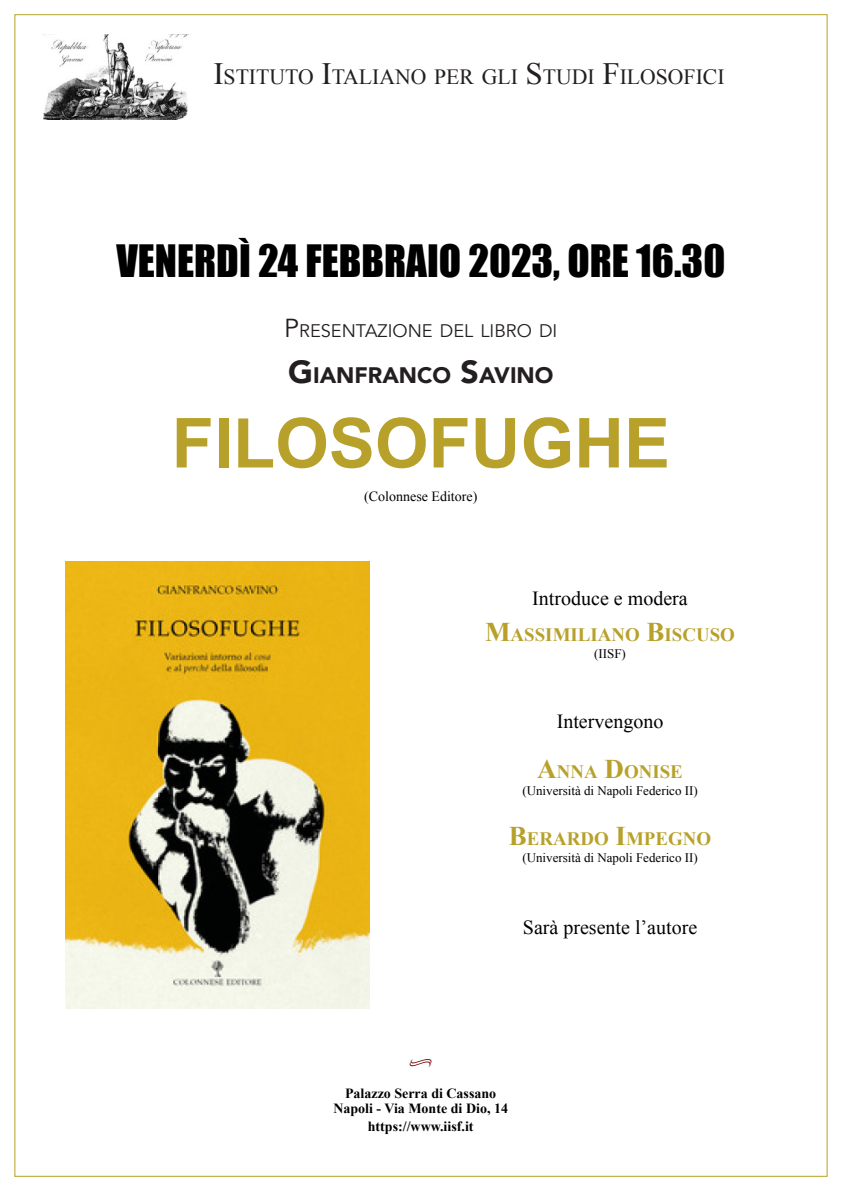
<style>
.page{position:relative;width:842px;height:1191px;background:#fff}
.page>*{position:absolute;margin:0;border:0;box-sizing:border-box;transform-origin:0 0}
.t1{font:700 69px "Arial";color:#b8a12b}
.t2{font:41px "Impact";color:#000}
.t3{font:900 22.4px "Avenir";color:#231f20}
.t4{font:21.7px "Times New Roman";color:#231f20}
.t5{font:20px "Times New Roman";color:#000}
.t6{font:700 18.9px "Times New Roman";color:#b8a12b}
.t7{font:18.2px "Avenir";color:#231f20}
.t8{font:14.9px "Minion Pro";color:#760405}
.t9{font:700 14px "Times New Roman";color:#000}
.t10{font:14px "Times New Roman";color:#000}
.t11{font:13px "Times New Roman";color:#000}
.s1{font-size:31px}
.s2{font-size:26px}
.s3{font-size:32px}
.s4{font-size:27px}
</style>
<div class="page">
<img style="left:44px;top:34px;width:145px;height:86px">
<img style="left:66px;top:561px;width:304px;height:447px">
<p class="t4" style="left:213px;top:62px;width:512px"><span class="s1">I</span>STITUTO <span class="s1">I</span>TALIANO PER GLI <span class="s1">S</span> TUDI <span class="s1">F</span>ILOSOFICI</p>
<p class="t2" style="left:116px;top:229px;width:610px">VENERDÌ 24 FEBBRAIO 2023, ORE 16.30</p>
<p class="t7" style="left:284px;top:320px;width:275px"><span class="s2">P</span>RESENTAZIONE DEL LIBRO DI</p>
<p class="t3" style="left:288px;top:356px;width:267px"><span class="s3">G</span>IANFRANCO <span class="s3">S</span>AVINO</p>
<p class="t1" style="left:172px;top:398px;width:500px">FILOSOFUGHE</p>
<p class="t10" style="left:364px;top:486px;width:115px">(Colonnese Editore)</p>
<p class="t5" style="left:532px;top:584px;width:157px">Introduce e modera</p>
<p class="t6" style="left:485px;top:621px;width:251px"><span class="s4">M</span>ASSIMILIANO <span class="s4">B</span>ISCUSO</p>
<p class="t11" style="left:594px;top:645px;width:33px">(IISF)</p>
<p class="t5" style="left:557px;top:707px;width:108px">Intervengono</p>
<p class="t6" style="left:537px;top:758px;width:147px"><span class="s4">A</span>NNA <span class="s4">D</span>ONISE</p>
<p class="t11" style="left:522px;top:782px;width:177px">(Università di Napoli Federico II)</p>
<p class="t6" style="left:509px;top:825px;width:204px"><span class="s4">B</span>ERARDO <span class="s4">I</span>MPEGNO</p>
<p class="t11" style="left:522px;top:849px;width:177px">(Università di Napoli Federico II)</p>
<p class="t5" style="left:523px;top:913px;width:176px">Sarà presente l’autore</p>
<p class="t8" style="left:409px;top:1050px;width:25px">•</p>
<p class="t9" style="left:345px;top:1083px;width:153px">Palazzo Serra di Cassano</p>
<p class="t9" style="left:333px;top:1098px;width:176px">Napoli - Via Monte di Dio, 14</p>
<p class="t9" style="left:368px;top:1116px;width:107px">https://www.iisf.it</p>
</div>
